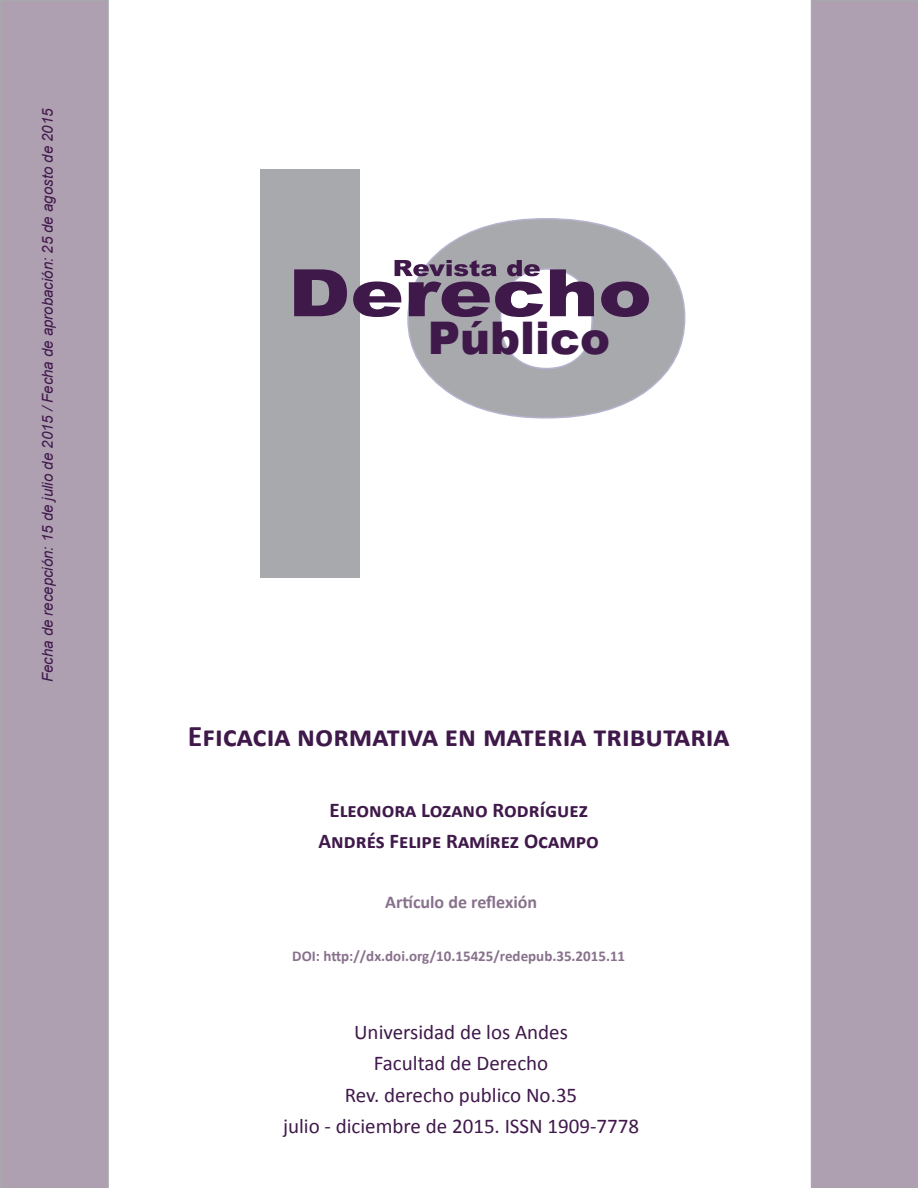
<style>
.page{position:relative;width:918px;height:1188px;background:#fff}
.page>*{position:absolute;margin:0;border:0;box-sizing:border-box;transform-origin:0 0}
.PIE_FINAL{font:900 45px "Arial";color:#40194b}
.T0{font:700 30px "Calibri";color:#40194b}
.AUTOR{font:21px "Calibri";color:#40194b}
.AUTOR-2{font:700 21px "Calibri";color:#40194b}
.AUTOR-3{font:700 18px "Calibri";color:#88718c}
.PIE_FINAL-2{font:italic 15px "Arial";color:#40194b}
.AUTOR-4{font:700 15px "Calibri";color:#88718c}
.s1{font-family:"Arial";font-size:14.7px}
</style>
<div class="page">
<div style="left:260px;top:169px;width:100px;height:408px;background:#a8a9ad"></div>
<svg style="left:407px;top:218px;width:279px;height:201px"></svg>
<svg style="left:294px;top:260px;width:355px;height:57px"></svg>
<div style="left:0;top:0;width:109px;height:1188px;background:#ae9fb1"></div>
<div style="left:811px;top:0;width:107px;height:1188px;background:#ae9fb1"></div>
<p class="PIE_FINAL-2" style="left:38px;top:682px;width:575px;rotate:-90deg">Fecha de recepción: 15 de julio de 2015 / Fecha de aprobación: 25 de agosto de 2015</p>
<p class="PIE_FINAL" style="left:428px;top:305px;width:184px">Público</p>
<p class="T0" style="left:188px;top:717px;width:543px">Eficacia normativa en materia tributaria</p>
<p class="AUTOR-2" style="left:329px;top:796px;width:260px">Eleonora Lozano Rodríguez</p>
<p class="AUTOR-2" style="left:319px;top:828px;width:282px">Andrés Felipe Ram<span class="s1">í</span>rez Ocampo</p>
<p class="AUTOR-3" style="left:385px;top:891px;width:153px">Artículo de reflexión</p>
<p class="AUTOR-4" style="left:292px;top:946px;width:334px">DOI: http://dx.doi.org/10.15425/redepub.35.2015.11</p>
<p class="AUTOR" style="left:354px;top:1018px;width:215px">Universidad de los Andes</p>
<p class="AUTOR" style="left:374px;top:1050px;width:176px">Facultad de Derecho</p>
<p class="AUTOR" style="left:345px;top:1081px;width:234px">Rev. derecho publico No.35</p>
<p class="AUTOR" style="left:283px;top:1113px;width:358px">julio - diciembre de 2015. ISSN 1909-7778</p>
</div>
